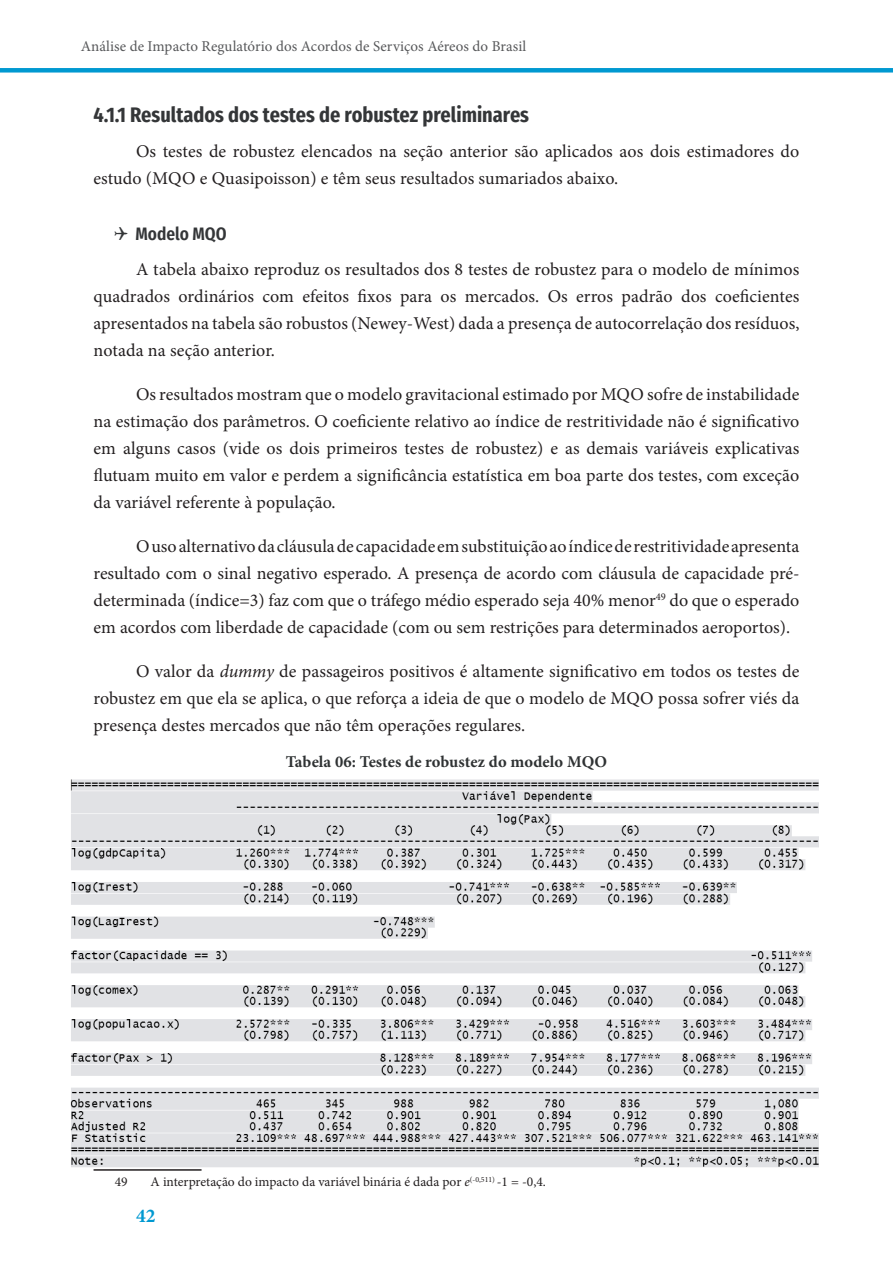
<style>
.page{position:relative;width:893px;height:1263px;background:#fff}
.page>*{position:absolute;margin:0;border:0;box-sizing:border-box;transform-origin:0 0}
.Titulo_3{font:700 21px "Fira Sans Condensed";color:#343638}
.t1{font:700 19.5px "Minion Pro";color:#0099d1}
.t2{font:18px/27px "Minion Pro";letter-spacing:.005em;color:#231f20;text-align:justify}
.t3{font:600 18px "Fira Sans Condensed";color:#343638}
.Titulo_figuras{font:700 16.5px "Minion Pro";letter-spacing:.005em;color:#2f3233}
.t4{font:15px "Minion Pro";letter-spacing:.005em;color:#57585a}
.Nota{font:13.5px "Minion Pro";color:#231f20}
.s1{font-style:italic}
</style>
<div class="page">
<div style="left:0;top:68px;width:893px;height:5px;background:#0099d1"></div>
<img style="left:70px;top:779px;width:749px;height:391px">
<hr style="left:94px;top:1169px;width:108px;height:2px;background:#231f20">
<p class="t4" style="left:81px;top:36px;width:447px">Análise de Impacto Regulatório dos Acordos de Serviços Aéreos do Brasil</p>
<p class="Titulo_3" style="left:94px;top:95px;width:437px">4.1.1 Resultados dos testes de robustez preliminares</p>
<p class="t2" style="left:94px;top:138px;width:707px;text-indent:43px">Os testes de robustez elencados na seção anterior são aplicados aos dois estimadores do estudo (MQO e Quasipoisson) e têm seus resultados sumariados abaixo.</p>
<p class="t3" style="left:113px;top:217px;width:115px">✔ Modelo MQO</p>
<p class="t2" style="left:94px;top:256px;width:707px;text-indent:43px">A tabela abaixo reproduz os resultados dos 8 testes de robustez para o modelo de mínimos quadrados ordinários com efeitos fixos para os mercados. Os erros padrão dos coeficientes apresentados na tabela são robustos (Newey-West) dada a presença de autocorrelação dos resíduos, notada na seção anterior.</p>
<p class="t2" style="left:94px;top:381px;width:707px;text-indent:43px">Os resultados mostram que o modelo gravitacional estimado por MQO sofre de instabilidade na estimação dos parâmetros. O coeficiente relativo ao índice de restritividade não é significativo em alguns casos (vide os dois primeiros testes de robustez) e as demais variáveis explicativas flutuam muito em valor e perdem a significância estatística em boa parte dos testes, com exceção da variável referente à população.</p>
<p class="t2" style="left:94px;top:533px;width:707px;text-indent:43px">O uso alternativo da cláusula de capacidade em substituição ao índice de restritividade apresenta resultado com o sinal negativo esperado. A presença de acordo com cláusula de capacidade pré&shy;determinada (índice=3) faz com que o tráfego médio esperado seja 40% menor<sup>49</sup> do que o esperado em acordos com liberdade de capacidade (com ou sem restrições para determinados aeroportos).</p>
<p class="t2" style="left:94px;top:658px;width:707px;text-indent:43px">O valor da <span class="s1">dummy</span> de passageiros positivos é altamente significativo em todos os testes de robustez em que ela se aplica, o que reforça a ideia de que o modelo de MQO possa sofrer viés da presença destes mercados que não têm operações regulares.</p>
<p class="Titulo_figuras" style="left:286px;top:750px;width:323px">Tabela 06: Testes de robustez do modelo MQO</p>
<p class="Nota" style="left:115px;top:1173px;width:14px">49</p>
<p class="Nota" style="left:151px;top:1173px;width:397px">A interpretação do impacto da variável binária é dada por <span class="s1">e</span><sup>(-0,511)</sup> -1 = -0,4.</p>
<p class="t1" style="left:136px;top:1202px;width:21px">42</p>
</div>
